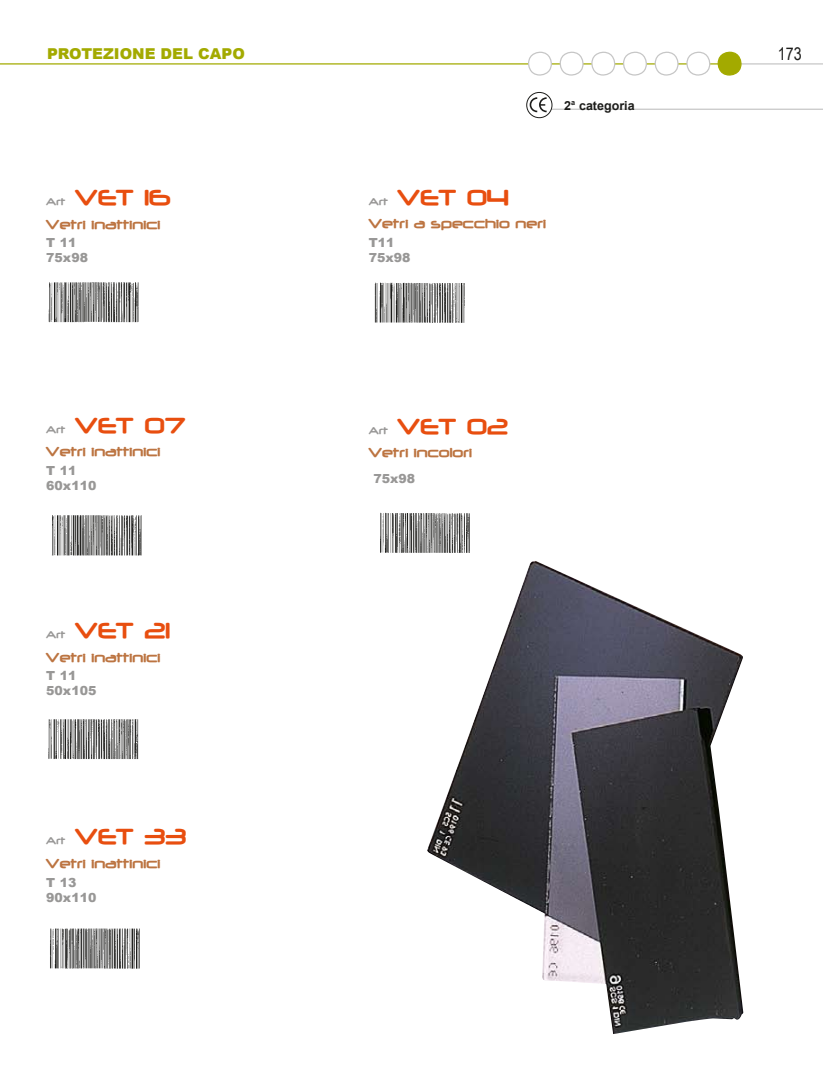
<style>
.page{position:relative;width:823px;height:1081px;background:#fff}
.page>*{position:absolute;margin:0;border:0;box-sizing:border-box;transform-origin:0 0}
.t1{font:700 25px "Neuropol";color:#e84e0f}
.t2{font:17.5px "Arial Narrow";color:#1d1d1b}
.t3{font:700 15px "Neuropol";color:#bc7441}
.t4{font:900 15px "Arial";color:#a3aa00}
.t5{font:900 12.5px/15px "Arial";color:#989796}
.t6{font:700 12.5px "Arial";color:#1d1d1b}
.t7{font:700 11.25px "Neuropol";color:#989796}
</style>
<div class="page">
<hr style="left:740px;top:63px;width:82px;height:2px;background:#c6c6c6">
<hr style="left:527px;top:109px;width:295px;height:1px;background:#c6c6c6">
<hr style="left:0;top:63px;width:723px;height:2px;background:#a3aa00">
<img style="left:427px;top:561px;width:317px;height:473px">
<svg style="left:526px;top:92px;width:25px;height:26px"></svg>
<div style="left:526px;top:92px;width:26px;height:26px;border:1px solid #1d1d1b;border-radius:50%"></div>
<svg style="left:529px;top:97px;width:17px;height:15px"></svg>
<img style="left:48px;top:282px;width:91px;height:41px">
<img style="left:52px;top:515px;width:90px;height:41px">
<img style="left:48px;top:719px;width:91px;height:41px">
<img style="left:50px;top:928px;width:90px;height:41px">
<img style="left:374px;top:282px;width:91px;height:41px">
<img style="left:380px;top:512px;width:90px;height:41px">
<div style="left:654px;top:52px;width:23px;height:23px;background:#fff;border-radius:50%"></div>
<div style="left:654px;top:52px;width:24px;height:24px;border:1px solid #c6c6c6;border-radius:50%"></div>
<div style="left:717px;top:52px;width:23px;height:23px;background:#a3aa00;border-radius:50%"></div>
<div style="left:717px;top:52px;width:24px;height:24px;border:1px solid #a3aa00;border-radius:50%"></div>
<div style="left:686px;top:52px;width:23px;height:23px;background:#fff;border-radius:50%"></div>
<div style="left:686px;top:52px;width:24px;height:24px;border:1px solid #c6c6c6;border-radius:50%"></div>
<div style="left:623px;top:52px;width:23px;height:23px;background:#fff;border-radius:50%"></div>
<div style="left:622px;top:52px;width:24px;height:24px;border:1px solid #c6c6c6;border-radius:50%"></div>
<div style="left:591px;top:52px;width:23px;height:23px;background:#fff;border-radius:50%"></div>
<div style="left:591px;top:52px;width:24px;height:24px;border:1px solid #c6c6c6;border-radius:50%"></div>
<div style="left:560px;top:52px;width:22px;height:23px;background:#fff;border-radius:50%"></div>
<div style="left:559px;top:52px;width:24px;height:24px;border:1px solid #c6c6c6;border-radius:50%"></div>
<div style="left:528px;top:52px;width:23px;height:23px;background:#fff;border-radius:50%"></div>
<div style="left:527px;top:52px;width:24px;height:24px;border:1px solid #c6c6c6;border-radius:50%"></div>
<p class="t4" style="left:47px;top:45px;width:199px">PROTEZIONE DEL CAPO</p>
<p class="t2" style="left:777px;top:43px;width:25px">173</p>
<p class="t7" style="left:46px;top:196px;width:21px">Art</p>
<h1 class="t1" style="left:75px;top:185px;width:96px">VET 16</h1>
<p class="t3" style="left:46px;top:216px;width:115px">Vetri inattinici</p>
<p class="t5" style="left:46px;top:236px;width:43px">T 11<br>75x98</p>
<p class="t7" style="left:46px;top:424px;width:21px">Art</p>
<h1 class="t1" style="left:75px;top:412px;width:111px">VET 07</h1>
<p class="t3" style="left:46px;top:444px;width:115px">Vetri inattinici</p>
<p class="t5" style="left:46px;top:463px;width:52px">T 11<br>60x110</p>
<p class="t7" style="left:46px;top:629px;width:21px">Art</p>
<h1 class="t1" style="left:75px;top:618px;width:96px">VET 21</h1>
<p class="t3" style="left:46px;top:649px;width:115px">Vetri inattinici</p>
<p class="t5" style="left:46px;top:668px;width:52px">T 11<br>50x105</p>
<p class="t7" style="left:46px;top:835px;width:21px">Art</p>
<h1 class="t1" style="left:75px;top:824px;width:112px">VET 33</h1>
<p class="t3" style="left:46px;top:855px;width:115px">Vetri inattinici</p>
<p class="t5" style="left:46px;top:874px;width:52px">T 13<br>90x110</p>
<p class="t6" style="left:564px;top:98px;width:72px">2<sup>a</sup> categoria</p>
<p class="t7" style="left:368px;top:195px;width:21px">Art</p>
<h1 class="t1" style="left:398px;top:184px;width:112px">VET 04</h1>
<p class="t3" style="left:368px;top:216px;width:178px">Vetri a specchio neri</p>
<p class="t5" style="left:368px;top:235px;width:43px">T11<br>75x98</p>
<p class="t7" style="left:368px;top:424px;width:21px">Art</p>
<h1 class="t1" style="left:398px;top:413px;width:111px">VET 02</h1>
<p class="t3" style="left:368px;top:444px;width:104px">Vetri incolori</p>
<p class="t5" style="left:373px;top:471px;width:43px">75x98</p>
</div>
